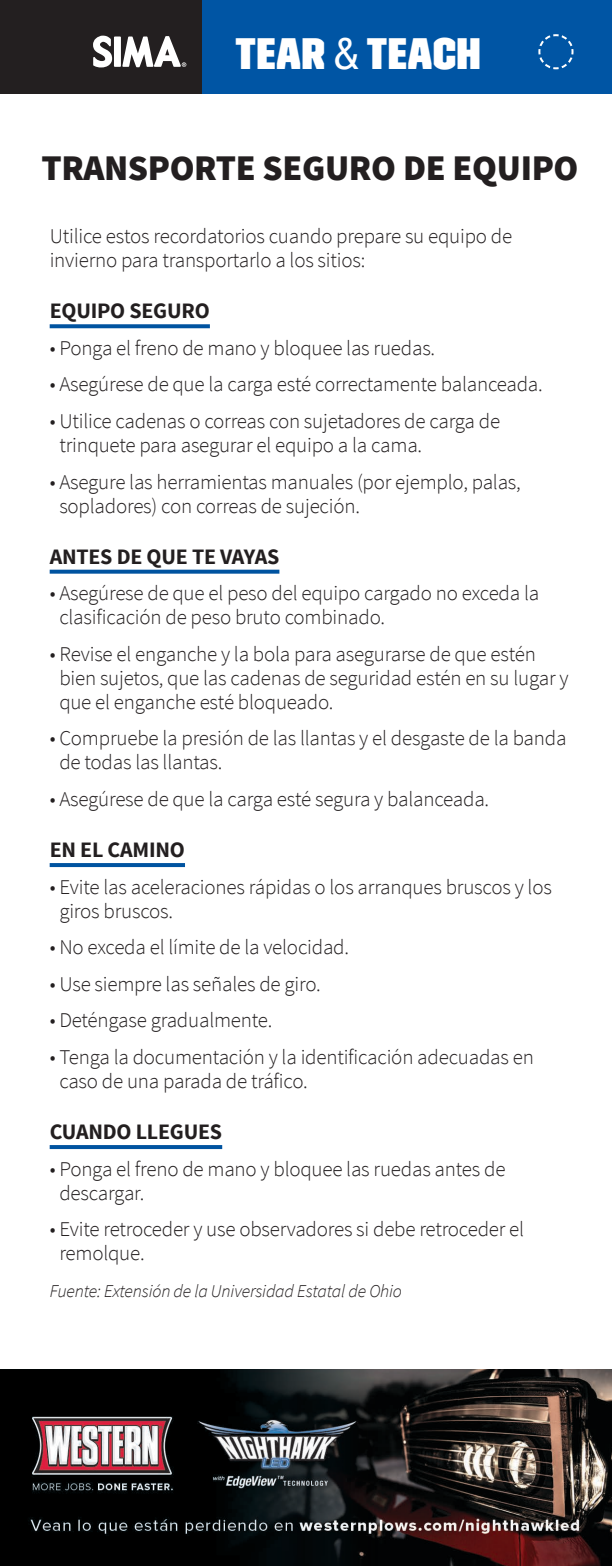
<style>
.page{position:relative;width:612px;height:1566px;background:#fff}
.page>*{position:absolute;margin:0;border:0;box-sizing:border-box;transform-origin:0 0}
.t1{font:semi-condensed 44px "Trim Poster";letter-spacing:.02em;color:#fff}
.t2{font:900 36px "Source Sans Pro";letter-spacing:-.01em;color:#231f20}
.t3{font:700 22px "Source Sans Pro";letter-spacing:-.01em;color:#231f20}
.t4{font:300 21px/24px "Source Sans Pro";letter-spacing:-.01em;color:#231f20}
.t5{font:italic 300 18px "Source Sans Pro";letter-spacing:-.01em;color:#231f20}
.s1{font-family:"Helvetica Neue LT Std";font-stretch:condensed}
</style>
<div class="page">
<div style="left:0;top:0;width:202px;height:93px;background:#231f20"></div>
<svg style="left:93px;top:36px;width:19px;height:31px"></svg>
<div style="left:114px;top:37px;width:7px;height:30px;background:#fff"></div>
<svg style="left:122px;top:36px;width:64px;height:31px"></svg>
<div style="left:202px;top:0;width:410px;height:93px;background:#0055a4"></div>
<svg style="left:538px;top:34px;width:36px;height:36px"></svg>
<svg style="left:50px;top:324px;width:160px;height:4px"></svg>
<svg style="left:50px;top:570px;width:229px;height:4px"></svg>
<svg style="left:50px;top:863px;width:135px;height:4px"></svg>
<svg style="left:50px;top:1145px;width:172px;height:4px"></svg>
<img style="left:0;top:1369px;width:612px;height:197px">
<h1 class="t1" style="left:236px;top:28px;width:246px">TEAR <span class="s1">&amp;</span> TEACH</h1>
<h2 class="t2" style="left:41px;top:144px;width:539px">TRANSPORTE SEGURO DE EQUIPO</h2>
<p class="t4" style="left:50px;top:224px;width:464px">Utilice estos recordatorios cuando prepare su equipo de invierno para transportarlo a los sitios:</p>
<p class="t3" style="left:50px;top:297px;width:162px">EQUIPO SEGURO</p>
<p class="t4" style="left:50px;top:336px;width:387px">• Ponga el freno de mano y bloquee las ruedas.</p>
<p class="t4" style="left:50px;top:373px;width:495px">• Asegúrese de que la carga esté correctamente balanceada.</p>
<p class="t4" style="left:59px;top:409px;width:442px;text-indent:-10px">• Utilice cadenas o correas con sujetadores de carga de trinquete para asegurar el equipo a la cama.</p>
<p class="t4" style="left:59px;top:470px;width:463px;text-indent:-10px">• Asegure las herramientas manuales (por ejemplo, palas, sopladores) con correas de sujeción.</p>
<p class="t3" style="left:50px;top:542px;width:231px">ANTES DE QUE TE VAYAS</p>
<p class="t4" style="left:59px;top:581px;width:481px;text-indent:-10px">• Asegúrese de que el peso del equipo cargado no exceda la clasificación de peso bruto combinado.</p>
<p class="t4" style="left:59px;top:642px;width:511px;text-indent:-10px">• Revise el enganche y la bola para asegurarse de que estén bien sujetos, que las cadenas de seguridad estén en su lugar y que el enganche esté bloqueado.</p>
<p class="t4" style="left:59px;top:727px;width:509px;text-indent:-10px">• Compruebe la presión de las llantas y el desgaste de la banda de todas las llantas.</p>
<p class="t4" style="left:50px;top:787px;width:441px">• Asegúrese de que la carga esté segura y balanceada.</p>
<p class="t3" style="left:50px;top:836px;width:137px">EN EL CAMINO</p>
<p class="t4" style="left:59px;top:875px;width:494px;text-indent:-10px">• Evite las aceleraciones rápidas o los arranques bruscos y los giros bruscos.</p>
<p class="t4" style="left:50px;top:935px;width:301px">• No exceda el límite de la velocidad.</p>
<p class="t4" style="left:50px;top:972px;width:273px">• Use siempre las señales de giro.</p>
<p class="t4" style="left:50px;top:1009px;width:224px">• Deténgase gradualmente.</p>
<p class="t4" style="left:59px;top:1045px;width:476px;text-indent:-10px">• Tenga la documentación y la identificación adecuadas en caso de una parada de tráfico.</p>
<p class="t3" style="left:50px;top:1118px;width:174px">CUANDO LLEGUES</p>
<p class="t4" style="left:59px;top:1157px;width:448px;text-indent:-10px">• Ponga el freno de mano y bloquee las ruedas antes de descargar.</p>
<p class="t4" style="left:59px;top:1217px;width:466px;text-indent:-10px">• Evite retroceder y use observadores si debe retroceder el remolque.</p>
<p class="t5" style="left:50px;top:1280px;width:354px">Fuente: Extensión de la Universidad Estatal de Ohio</p>
</div>
